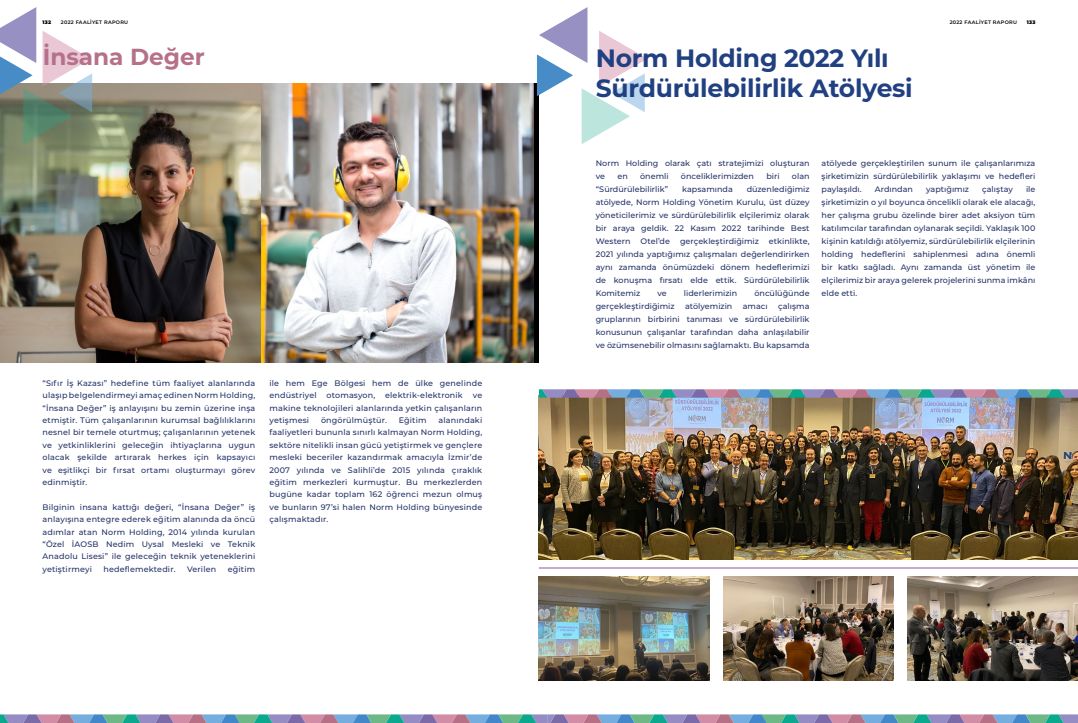
<style>
.page{position:relative;width:1078px;height:723px;background:#fff}
.page>*{position:absolute;margin:0;border:0;box-sizing:border-box;transform-origin:0 0}
.t1{font:700 25px/30px "Montserrat";letter-spacing:-.01em;color:#214082}
.t2{font:700 23.2px "Montserrat";color:#b57189}
.t3{font:500 8px/12.4px "Montserrat";letter-spacing:.005em;color:#243268;text-align:justify}
.t4{font:600 5px "Montserrat";letter-spacing:.05em;color:#000}
.t5{font:900 5px "Montserrat";letter-spacing:.05em;color:#000}
</style>
<div class="page">
<img style="left:539px;top:398px;width:538px;height:162px">
<img style="left:0;top:83px;width:261px;height:280px">
<svg style="left:0;top:7px;width:92px;height:137px"></svg>
<img style="left:261px;top:83px;width:278px;height:280px">
<svg style="left:0;top:714px;width:1077px;height:9px"></svg>
<svg style="left:539px;top:389px;width:538px;height:9px"></svg>
<img style="left:539px;top:576px;width:170px;height:104px">
<img style="left:723px;top:576px;width:170px;height:104px">
<img style="left:907px;top:576px;width:170px;height:104px">
<hr style="left:539px;top:567px;width:538px;height:1px;background:#8f57a3">
<svg style="left:537px;top:7px;width:110px;height:137px"></svg>
<p class="t5" style="left:43px;top:18px;width:10px">132</p>
<p class="t4" style="left:61px;top:18px;width:69px">2022 FAALIYET RAPORU</p>
<p class="t4" style="left:949px;top:18px;width:69px">2022 FAALIYET RAPORU</p>
<p class="t5" style="left:1026px;top:18px;width:10px">133</p>
<h2 class="t2" style="left:43px;top:40px;width:163px">İnsana Değer</h2>
<p class="t3" style="left:43px;top:376px;width:214px">“Sıfır İş Kazası” hedefine tüm faaliyet alanlarında ulaşıp belgelendirmeyi amaç edinen Norm Holding, “İnsana Değer” iş anlayışını bu zemin üzerine inşa etmiştir. Tüm çalışanlarının kurumsal bağlılıklarını nesnel bir temele oturtmuş; çalışanlarının yetenek ve yetkinliklerini geleceğin ihtiyaçlarına uygun olacak şekilde artırarak herkes için kapsayıcı ve eşitlikçi bir fırsat ortamı oluşturmayı görev edinmiştir.</p>
<p class="t3" style="left:43px;top:500px;width:214px">Bilginin insana kattığı değeri, “İnsana Değer” iş anlayışına entegre ederek eğitim alanında da öncü adımlar atan Norm Holding, 2014 yılında kurulan “Özel İAOSB Nedim Uysal Mesleki ve Teknik Anadolu Lisesi” ile geleceğin teknik yeteneklerini yetiştirmeyi</p>
<p class="t3" style="left:103px;top:562px;width:73px">hedeflemektedir.</p>
<p class="t3" style="left:187px;top:562px;width:31px">Verilen</p>
<p class="t3" style="left:228px;top:562px;width:29px">eğitim</p>
<p class="t3" style="left:269px;top:376px;width:214px">ile hem Ege Bölgesi hem de ülke genelinde endüstriyel otomasyon, elektrik-elektronik ve makine teknolojileri alanlarında yetkin çalışanların yetişmesi</p>
<p class="t3" style="left:269px;top:414px;width:214px;text-indent:169px">alanındaki faaliyetleri bununla sınırlı kalmayan Norm Holding, sektöre nitelikli insan gücü yetiştirmek ve gençlere mesleki beceriler kazandırmak amacıyla İzmir’de 2007 yılında ve Salihli’de 2015 yılında çıraklık eğitim merkezleri kurmuştur. Bu merkezlerden bugüne kadar toplam 162 öğrenci mezun olmuş ve bunların 97’si halen Norm Holding bünyesinde çalışmaktadır.</p>
<p class="t3" style="left:321px;top:414px;width:67px">öngörülmüştür.</p>
<p class="t3" style="left:398px;top:414px;width:29px">Eğitim</p>
<h1 class="t1" style="left:595px;top:42px;width:318px">Norm Holding 2022 Yılı<br>Sürdürülebilirlik Atölyesi</h1>
<p class="t3" style="left:595px;top:156px;width:215px;line-height:13px">Norm Holding olarak çatı stratejimizi oluşturan ve</p>
<p class="t3" style="left:617px;top:170px;width:12px">en</p>
<p class="t3" style="left:640px;top:170px;width:30px">önemli</p>
<p class="t3" style="left:680px;top:170px;width:74px">önceliklerimizden</p>
<p class="t3" style="left:766px;top:170px;width:15px">biri</p>
<p class="t3" style="left:791px;top:170px;width:19px">olan</p>
<p class="t3" style="left:595px;top:183px;width:74px">“Sürdürülebilirlik”</p>
<p class="t3" style="left:682px;top:183px;width:52px">kapsamında</p>
<p class="t3" style="left:595px;top:182px;width:215px;line-height:13px;text-indent:151px">düzenlediğimiz atölyede, Norm Holding Yönetim Kurulu, üst düzey yöneticilerimiz ve sürdürülebilirlik elçilerimiz olarak bir araya geldik. 22 Kasım 2022 tarihinde Best Western Otel’de gerçekleştirdiğimiz etkinlikte, 2021 yılında yaptığımız çalışmaları değerlendirirken aynı zamanda önümüzdeki dönem hedeflerimizi de konuşma fırsatı elde ettik. Sürdürülebilirlik Komitemiz</p>
<p class="t3" style="left:657px;top:287px;width:11px">ve</p>
<p class="t3" style="left:683px;top:287px;width:55px">liderlerimizin</p>
<p class="t3" style="left:754px;top:287px;width:57px">öncülüğünde</p>
<p class="t3" style="left:595px;top:300px;width:80px">gerçekleştirdiğimiz</p>
<p class="t3" style="left:685px;top:300px;width:49px">atölyemizin</p>
<p class="t3" style="left:742px;top:300px;width:26px">amacı</p>
<p class="t3" style="left:595px;top:299px;width:215px;line-height:13px;text-indent:182px">çalışma gruplarının birbirini tanıması ve sürdürülebilirlik konusunun çalışanlar tarafından daha anlaşılabilir ve özümsenebilir olmasını sağlamaktı. Bu kapsamda</p>
<p class="t3" style="left:821px;top:156px;width:215px;line-height:13px">atölyede gerçekleştirilen sunum ile çalışanlarımıza şirketimizin sürdürülebilirlik yaklaşımı ve hedefleri paylaşıldı.</p>
<p class="t3" style="left:821px;top:182px;width:215px;line-height:13px;text-indent:204px">ile şirketimizin o yıl boyunca öncelikli olarak ele alacağı, her çalışma grubu özelinde birer adet aksiyon tüm katılımcılar tarafından oylanarak seçildi. Yaklaşık 100 kişinin katıldığı atölyemiz, sürdürülebilirlik elçilerinin holding hedeflerini sahiplenmesi adına önemli bir katkı sağladı. Aynı zamanda üst yönetim ile elçilerimiz bir araya gelerek projelerini sunma imkânı elde etti.</p>
<p class="t3" style="left:874px;top:183px;width:40px">Ardından</p>
<p class="t3" style="left:925px;top:183px;width:45px">yaptığımız</p>
<p class="t3" style="left:981px;top:183px;width:32px">çalıştay</p>
</div>
